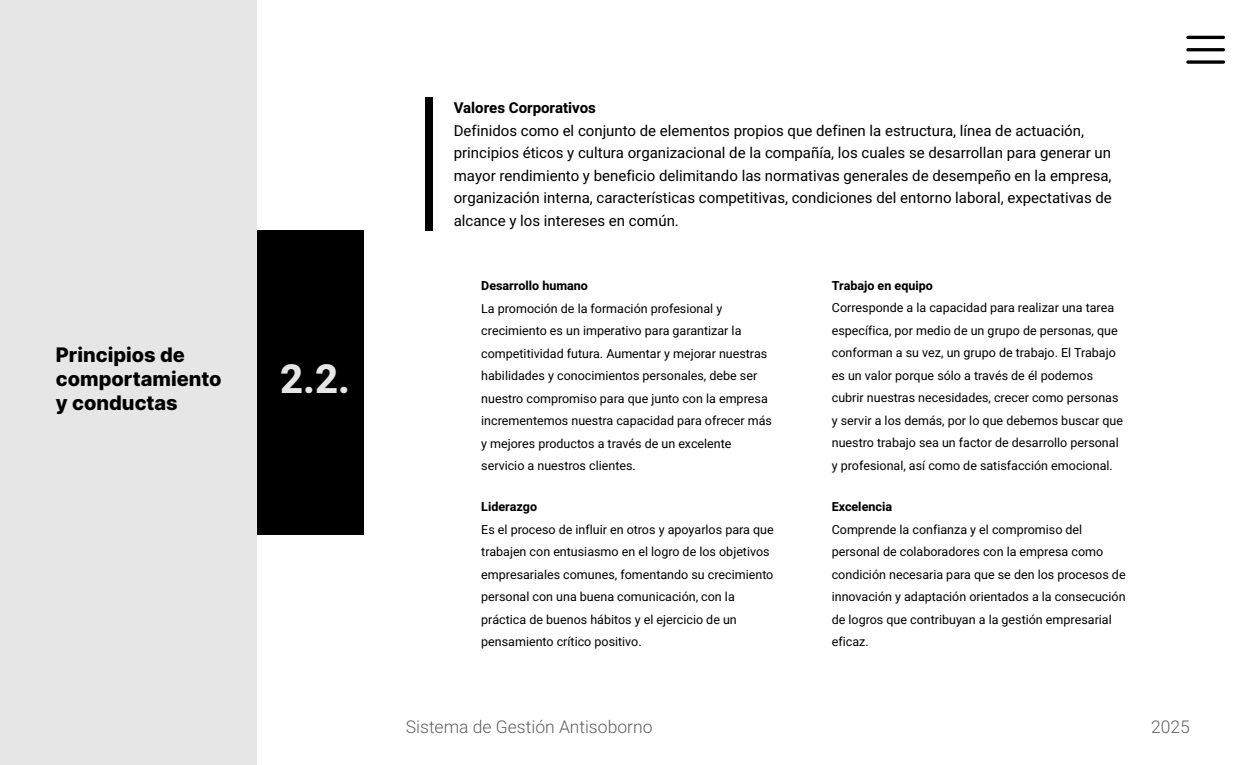
<style>
.page{position:relative;width:1260px;height:765px;background:#fff}
.page>*{position:absolute;margin:0;border:0;box-sizing:border-box;transform-origin:0 0}
.t1{font:800 40.12px "Heebo";color:#e6e6e6}
.t2{font:800 20px/24px "Inter";color:#000}
.t3{font:300 17.5px "Heebo";color:#606060}
.t4{font:15px/22.5px "Heebo";color:#000}
.t5{font:700 15px "Heebo";color:#000}
.t6{font:12.5px/22.5px "Heebo";color:#000}
.t7{font:700 12.5px "Heebo";color:#000}
</style>
<div class="page">
<div style="left:425px;top:98px;width:7px;height:133px;background:#000"></div>
<svg style="left:1186px;top:36px;width:39px;height:3px"></svg>
<svg style="left:1186px;top:60px;width:39px;height:4px"></svg>
<svg style="left:1186px;top:48px;width:39px;height:3px"></svg>
<div style="left:256px;top:230px;width:108px;height:305px;background:#000"></div>
<div style="left:0;top:0;width:256px;height:765px;background:#e6e6e6"></div>
<h2 class="t2" style="left:56px;top:342px;width:167px">Principios de comportamiento y conductas</h2>
<h1 class="t1" style="left:280px;top:351px;width:72px">2.2.</h1>
<p class="t5" style="left:454px;top:97px;width:144px">Valores Corporativos</p>
<p class="t4" style="left:454px;top:119px;width:660px">Definidos como el conjunto de elementos propios que definen la estructura, línea de actuación, principios éticos y cultura organizacional de la compañía, los cuales se desarrollan para generar un mayor rendimiento y beneficio delimitando las normativas generales de desempeño en la empresa, organización interna, características competitivas, condiciones del entorno laboral, expectativas de alcance y los intereses en común.</p>
<p class="t7" style="left:481px;top:277px;width:108px">Desarrollo humano</p>
<p class="t6" style="left:481px;top:297px;width:292px">La promoción de la formación profesional y crecimiento es un imperativo para garantizar la competitividad futura. Aumentar y mejorar nuestras habilidades y conocimientos personales, debe ser nuestro compromiso para que junto con la empresa incrementemos nuestra capacidad para ofrecer más y mejores productos a través de un excelente servicio a nuestros clientes.</p>
<p class="t7" style="left:481px;top:498px;width:57px">Liderazgo</p>
<p class="t6" style="left:481px;top:518px;width:294px">Es el proceso de influir en otros y apoyarlos para que trabajen con entusiasmo en el logro de los objetivos empresariales comunes, fomentando su crecimiento personal con una buena comunicación, con la práctica de buenos hábitos y el ejercicio de un pensamiento crítico positivo.</p>
<p class="t7" style="left:832px;top:277px;width:102px">Trabajo en equipo</p>
<p class="t6" style="left:832px;top:297px;width:293px">Corresponde a la capacidad para realizar una tarea específica, por medio de un grupo de personas, que conforman a su vez, un grupo de trabajo. El Trabajo es un valor porque sólo a través de él podemos cubrir nuestras necesidades, crecer como personas y servir a los demás, por lo que debemos buscar que nuestro trabajo sea un factor de desarrollo personal y profesional, así como de satisfacción emocional.</p>
<p class="t7" style="left:832px;top:498px;width:62px">Excelencia</p>
<p class="t6" style="left:832px;top:518px;width:295px">Comprende la confianza y el compromiso del personal de colaboradores con la empresa como condición necesaria para que se den los procesos de innovación y adaptación orientados a la consecución de logros que contribuyan a la gestión empresarial eficaz.</p>
<h3 class="t3" style="left:406px;top:714px;width:248px">Sistema de Gestión Antisoborno</h3>
<h3 class="t3" style="left:1151px;top:714px;width:40px">2025</h3>
</div>
